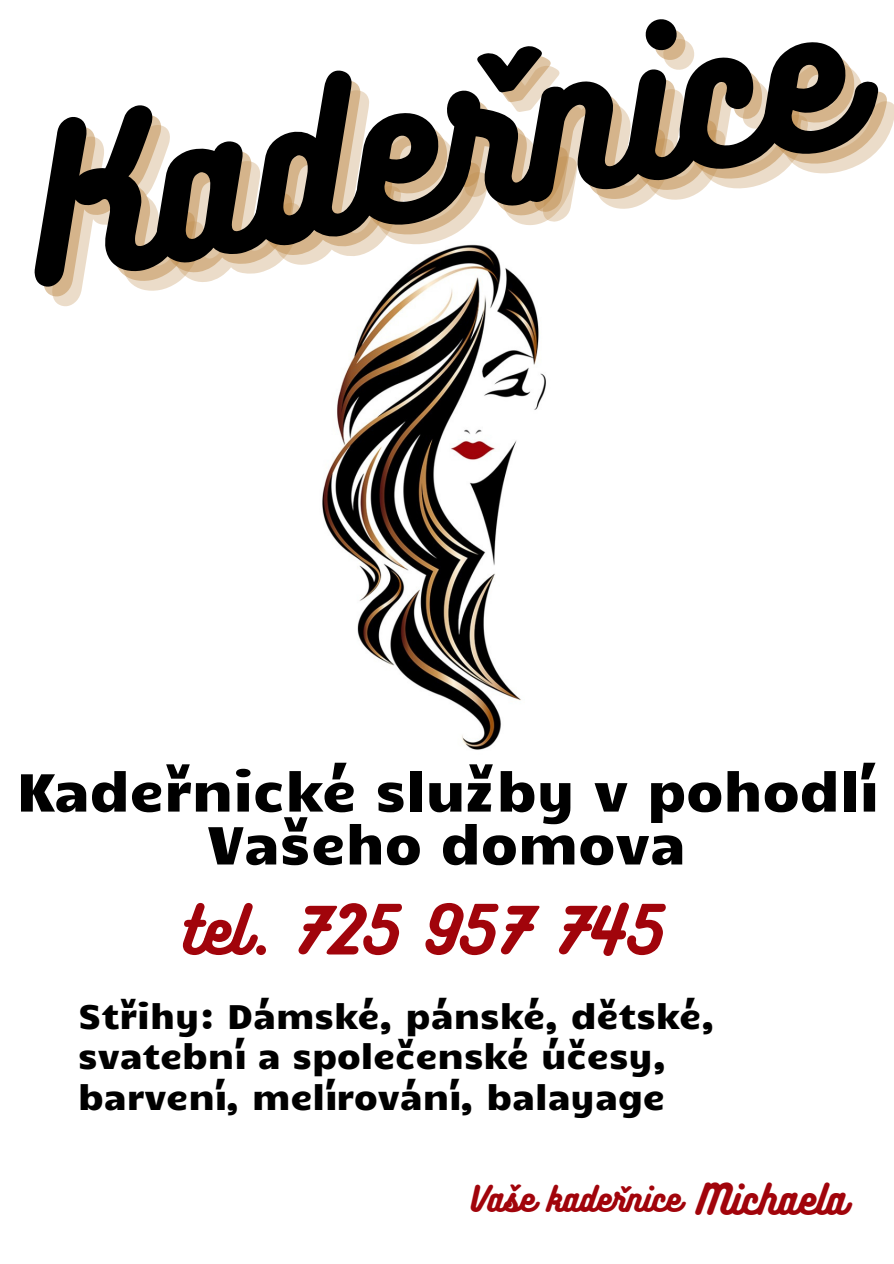
<style>
.page{position:relative;width:894px;height:1264px;background:#fff}
.page>*{position:absolute;margin:0;border:0;box-sizing:border-box;transform-origin:0 0}
.t1{font:188.1px "Bukhari Script";color:#000}
.t2{font:60px "Bukhari Script";color:#a1040b}
.t3{font:54px/52.8px "Candal";color:#000;text-align:center}
.t4{font:37.5px "Bukhari Script";color:#a1040b}
.t5{font:34.5px "Candal";color:#000}
.t6{font:31.5px "Bukhari Script";color:#a1040b}
</style>
<div class="page">
<img style="left:322px;top:244px;width:224px;height:506px">
<p class="t1" style="left:9px;top:91px;width:828px;rotate:-10deg">Kadeřnice</p>
<p class="t3" style="left:16px;top:761px;width:861px">Kadeřnické služby v pohodlí<br>Vašeho domova</p>
<p class="t2" style="left:183px;top:890px;width:482px">tel. 725 957 745</p>
<p class="t5" style="left:78px;top:991px;width:638px">Střihy: Dámské, pánské, dětské,</p>
<p class="t5" style="left:78px;top:1031px;width:590px">svatební a společenské účesy,</p>
<p class="t5" style="left:78px;top:1072px;width:588px">barvení, melírování, balayage</p>
<p class="t6" style="left:470px;top:1178px;width:212px">Vaše kadeřnice</p>
<p class="t4" style="left:697px;top:1175px;width:150px">Michaela</p>
</div>
